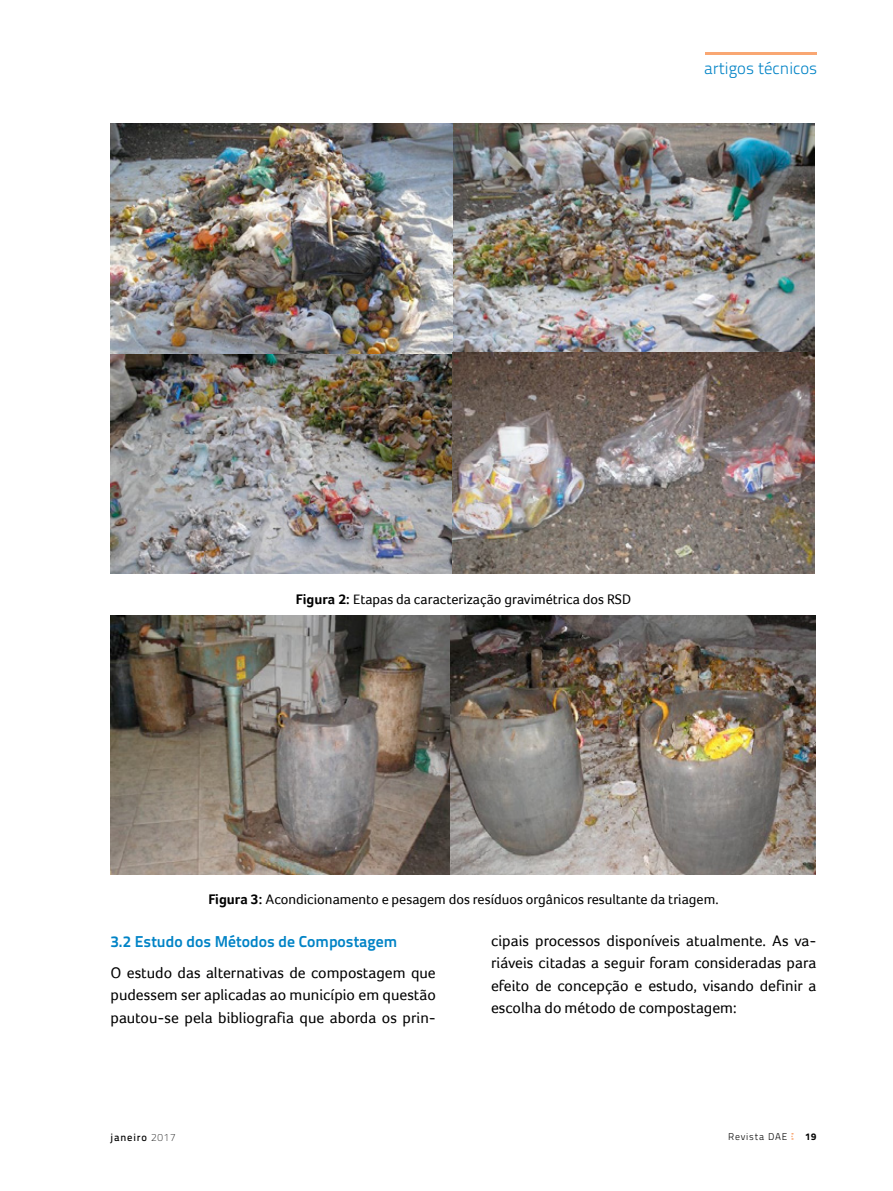
<style>
.page{position:relative;width:893px;height:1191px;background:#fff}
.page>*{position:absolute;margin:0;border:0;box-sizing:border-box;transform-origin:0 0}
.t1{font:300 16.65px "Titillium Text 22 L";color:#0083c6}
.t2{font:15.75px/22.5px "Foco";color:#000;text-align:justify}
.t3{font:700 15.75px "Titillium Text 22 L";color:#0083c6}
.t4{font:14.25px "Foco";color:#000}
.t5{font:500 10.5px "Titillium Text 22 L";letter-spacing:.08em;color:#000}
.t6{font:300 9.75px "Titillium Text 22 L";letter-spacing:.08em;color:#000}
.t7{font:800 9.75px "Titillium Text 22 L";color:#000}
.s1{font-weight:700}
.s2{font-weight:100}
</style>
<div class="page">
<img style="left:111px;top:123px;width:342px;height:451px">
<img style="left:453px;top:123px;width:361px;height:451px">
<img style="left:111px;top:615px;width:339px;height:259px">
<img style="left:450px;top:615px;width:366px;height:259px">
<svg style="left:791px;top:1133px;width:2px;height:6px"></svg>
<hr style="left:705px;top:52px;width:111px;height:3px;background:#f9a773">
<p class="t1" style="left:704px;top:56px;width:115px">artigos técnicos</p>
<p class="t4" style="left:296px;top:590px;width:337px"><span class="s1">Figura 2:</span> Etapas da caracterização gravimétrica dos RSD</p>
<p class="t4" style="left:208px;top:891px;width:512px"><span class="s1">Figura 3:</span> Acondicionamento e pesagem dos resíduos orgânicos resultante da triagem.</p>
<p class="t3" style="left:111px;top:929px;width:288px">3.2 Estudo dos Métodos de Compostagem</p>
<p class="t2" style="left:111px;top:960px;width:327px">O estudo das alternativas de compostagem que pudessem ser aplicadas ao município em questão pautou-se pela bibliografia que aborda os prin-</p>
<p class="t2" style="left:491px;top:929px;width:327px">cipais processos disponíveis atualmente. As va&shy;riáveis citadas a seguir foram consideradas para efeito de concepção e estudo, visando definir a escolha do método de compostagem:</p>
<p class="t5" style="left:111px;top:1129px;width:67px">janeiro <span class="s2">2017</span></p>
<p class="t6" style="left:728px;top:1129px;width:61px">Revista DAE</p>
<p class="t7" style="left:805px;top:1129px;width:13px">19</p>
</div>
